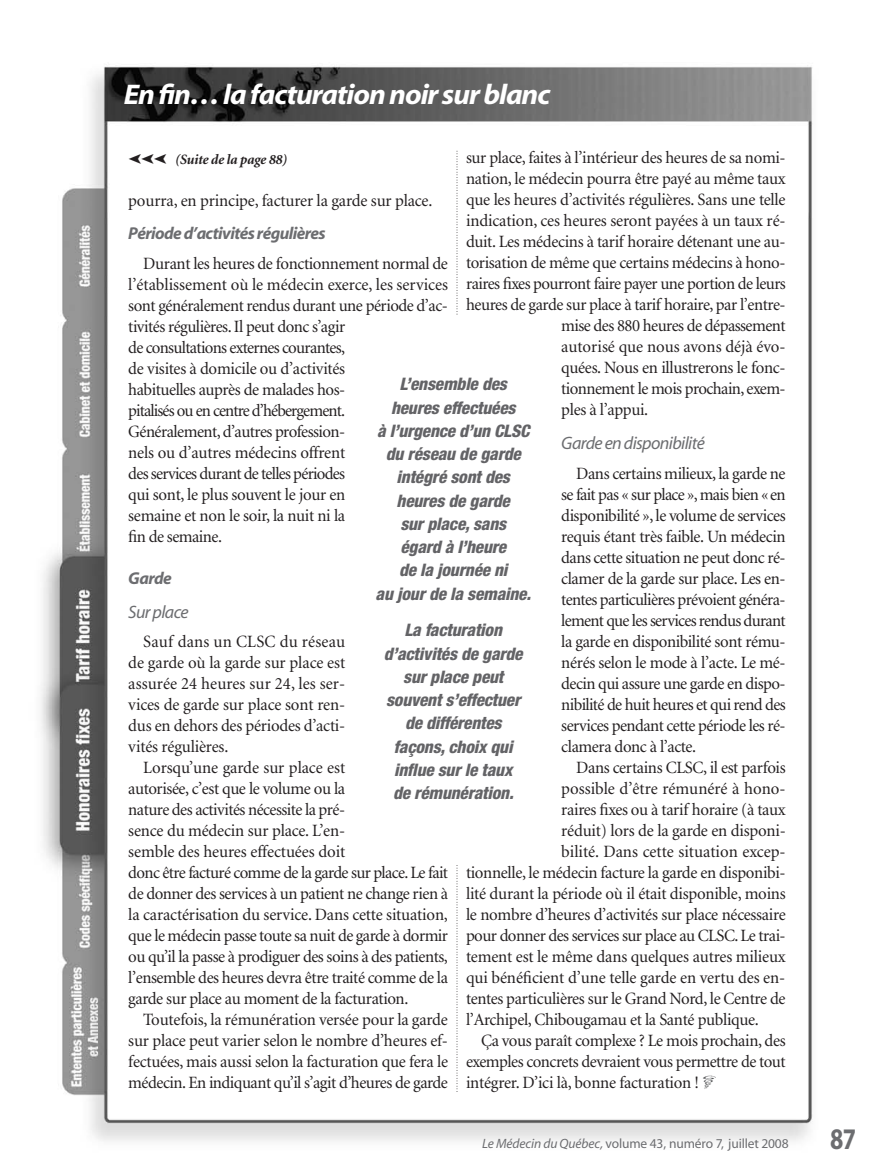
<style>
.page{position:relative;width:878px;height:1175px;background:#fff}
.page>*{position:absolute;margin:0;border:0;box-sizing:border-box;transform-origin:0 0}
.t1{font:700 30px "Myriad";color:#6c6d70;scale:.8 1}
.t2{font:italic 700 28.5px "Myriad";letter-spacing:-.035em;color:#fff;scale:1.05 1}
.t3{font:italic 18px "Myriad";letter-spacing:-.035em;color:#6c6d70}
.t4{font:17.25px/21px "Minion";letter-spacing:-.02em;color:#231f20;text-align:justify}
.t5{font:italic 800 condensed 17.25px/23.2px "Helvetica Neue";letter-spacing:-.01em;color:#636366;text-align:center}
.t6{font:17.25px "Minion";color:#231f20}
.t7{font:italic 700 17.25px "Myriad";letter-spacing:-.035em;color:#6c6d70}
.t8{font:italic 700 14.25px "Minion";letter-spacing:-.02em;color:#231f20}
.t9{font:14.25px "Zapf Dingbats";color:#231f20}
.t10{font:13.5px "Myriad";letter-spacing:-.01em;color:#6c6d70}
.s1{font-style:italic}
</style>
<div class="page">
<img style="left:41px;top:66px;width:772px;height:1075px">
<svg style="left:456px;top:151px;width:1px;height:164px"></svg>
<svg style="left:456px;top:865px;width:1px;height:227px"></svg>
<div style="left:363px;top:326px;width:180px;height:528px;background:#fff"></div>
<svg style="left:703px;top:1075px;width:12px;height:13px"></svg>
<h2 class="t2" style="left:124px;top:83px;width:408px">En fin… la facturation noir sur blanc</h2>
<p class="t4" style="left:466px;top:149px;width:321px">sur place, faites à l’intérieur des heures de sa nomi-</p>
<p class="t4" style="left:466px;top:170px;width:321px">nation, le médecin pourra être payé au même taux</p>
<p class="t4" style="left:466px;top:191px;width:321px">que les heures d’activités régulières. Sans une telle</p>
<p class="t4" style="left:466px;top:212px;width:321px">indication, ces heures seront payées à un taux ré-</p>
<p class="t4" style="left:466px;top:233px;width:321px">duit. Les médecins à tarif horaire détenant une au-</p>
<p class="t4" style="left:466px;top:254px;width:321px">torisation de même que certains médecins à hono-</p>
<p class="t4" style="left:466px;top:275px;width:321px">raires fixes pourront faire payer une portion de leurs</p>
<p class="t4" style="left:466px;top:296px;width:321px">heures de garde sur place à tarif horaire, par l’entre-</p>
<p class="t4" style="left:561px;top:317px;width:226px">mise des 880 heures de dépassement</p>
<p class="t6" style="left:561px;top:340px;width:226px">autorisé que nous avons déjà évo-</p>
<p class="t4" style="left:561px;top:359px;width:226px">quées. Nous en illustrerons le fonc-</p>
<p class="t4" style="left:561px;top:380px;width:226px">tionnement le mois prochain, exem-</p>
<p class="t4" style="left:561px;top:401px;width:88px">ples à l’appui.</p>
<p class="t3" style="left:561px;top:436px;width:145px">Garde en disponibilité</p>
<p class="t4" style="left:561px;top:464px;width:226px;text-indent:15px">Dans certains milieux, la garde ne se fait pas « sur place », mais bien «en disponibilité », le volume de services requis étant très faible. Un médecin dans cette situation ne peut donc ré&shy;clamer de la garde sur place. Les en&shy;tentes particulières prévoient généra&shy;lement que les services rendus durant la garde en disponibilité sont rému&shy;nérés selon le mode à l’acte. Le mé&shy;decin qui assure une garde en dispo&shy;nibilité de huit heures et qui rend des services pendant cette période les ré&shy;clamera donc à l’acte.</p>
<p class="t4" style="left:576px;top:758px;width:211px">Dans certains CLSC, il est parfois</p>
<p class="t6" style="left:561px;top:781px;width:226px">possible d’être rémunéré à hono-</p>
<p class="t4" style="left:561px;top:800px;width:226px">raires fixes ou à tarif horaire (à taux</p>
<p class="t4" style="left:561px;top:821px;width:226px">réduit) lors de la garde en disponi-</p>
<p class="t6" style="left:561px;top:844px;width:226px">bilité. Dans cette situation excep-</p>
<p class="t4" style="left:466px;top:863px;width:321px">tionnelle, le médecin facture la garde en disponibi-</p>
<p class="t4" style="left:466px;top:884px;width:321px">lité durant la période où il était disponible, moins</p>
<p class="t4" style="left:466px;top:905px;width:321px">le nombre d’heures d’activités sur place nécessaire</p>
<p class="t4" style="left:466px;top:926px;width:321px">pour donner des services sur place au CLSC. Le trai-</p>
<p class="t4" style="left:466px;top:947px;width:321px">tement est le même dans quelques autres milieux</p>
<p class="t4" style="left:466px;top:968px;width:321px">qui bénéficient d’une telle garde en vertu des en-</p>
<p class="t4" style="left:466px;top:989px;width:321px">tentes particulières sur le Grand Nord, le Centre de</p>
<p class="t4" style="left:466px;top:1010px;width:294px">l’Archipel, Chibougamau et la Santé publique.</p>
<p class="t4" style="left:481px;top:1031px;width:306px">Ça vous paraît complexe ? Le mois prochain, des</p>
<p class="t4" style="left:466px;top:1052px;width:321px">exemples concrets devraient vous permettre de tout</p>
<p class="t4" style="left:466px;top:1073px;width:234px">intégrer. D’ici là, bonne facturation !</p>
<p class="t8" style="left:175px;top:153px;width:113px">(Suite de la page 88)</p>
<p class="t9" style="left:167px;top:165px;width:40px;rotate:-180deg">➤➤➤</p>
<p class="t4" style="left:128px;top:191px;width:305px">pourra, en principe, facturer la garde sur place.</p>
<p class="t7" style="left:128px;top:227px;width:199px">Période d’activités régulières</p>
<p class="t4" style="left:128px;top:254px;width:321px;text-align:left;text-indent:15px">Durant les heures de fonctionnement normal de l’établissement où le médecin exerce, les services sont généralement rendus durant une période d’ac&shy;tivités régulières. Il peut donc s’agir<br>de consultations externes courantes,<br>de visites à domicile ou d’activités<br>habituelles auprès de malades hos-<br>pitalisés ou en centre d’hébergement.<br>Généralement, d’autres profession-<br>nels ou d’autres médecins offrent<br>des services durant de telles périodes<br>qui sont, le plus souvent le jour en<br>semaine et non le soir, la nuit ni la<br>fin de semaine.</p>
<p class="t7" style="left:128px;top:571px;width:45px">Garde</p>
<p class="t3" style="left:128px;top:605px;width:62px">Sur place</p>
<p class="t4" style="left:128px;top:632px;width:218px;text-indent:15px">Sauf dans un CLSC du réseau de garde où la garde sur place est assurée 24 heures sur 24, les ser&shy;vices de garde sur place sont ren&shy;dus en dehors des périodes d’acti&shy;vités régulières.</p>
<p class="t4" style="left:128px;top:758px;width:321px;text-align:left;text-indent:15px">Lorsqu’une garde sur place est<br>autorisée, c’est que le volume ou la<br>nature des activités nécessite la pré-<br>sence du médecin sur place. L’en-<br>semble des heures effectuées doit<br>donc être facturé comme de la garde sur place. Le fait de donner des services à un patient ne change rien à la caractérisation du service. Dans cette situation, que le médecin passe toute sa nuit de garde à dormir ou qu’il la passe à prodiguer des soins à des patients, l’ensemble des heures devra être traité comme de la garde sur place au moment de la facturation.</p>
<p class="t4" style="left:128px;top:1010px;width:321px;text-indent:15px">Toutefois, la rémunération versée pour la garde sur place peut varier selon le nombre d’heures ef&shy;fectuées, mais aussi selon la facturation que fera le médecin. En indiquant qu’il s’agit d’heures de garde</p>
<p class="t5" style="left:375px;top:374px;width:160px">L’ensemble des heures effectuées<br>à l’urgence d’un CLSC du réseau de garde intégré sontdes heures de garde surplace, sans<br>égard à l’heure<br>de la journée ni<br>au jourde la semaine.</p>
<p class="t5" style="left:384px;top:620px;width:143px">La facturation d’activités de garde surplace peut souvents’effectuer de différentes façons, choix qui influe surle taux de rémunération.</p>
<p class="t10" style="left:482px;top:1138px;width:308px"><span class="s1">Le Médecin du Québec,</span> volume 43, numéro 7, juillet 2008</p>
<h1 class="t1" style="left:830px;top:1127px;width:34px">87</h1>
</div>
